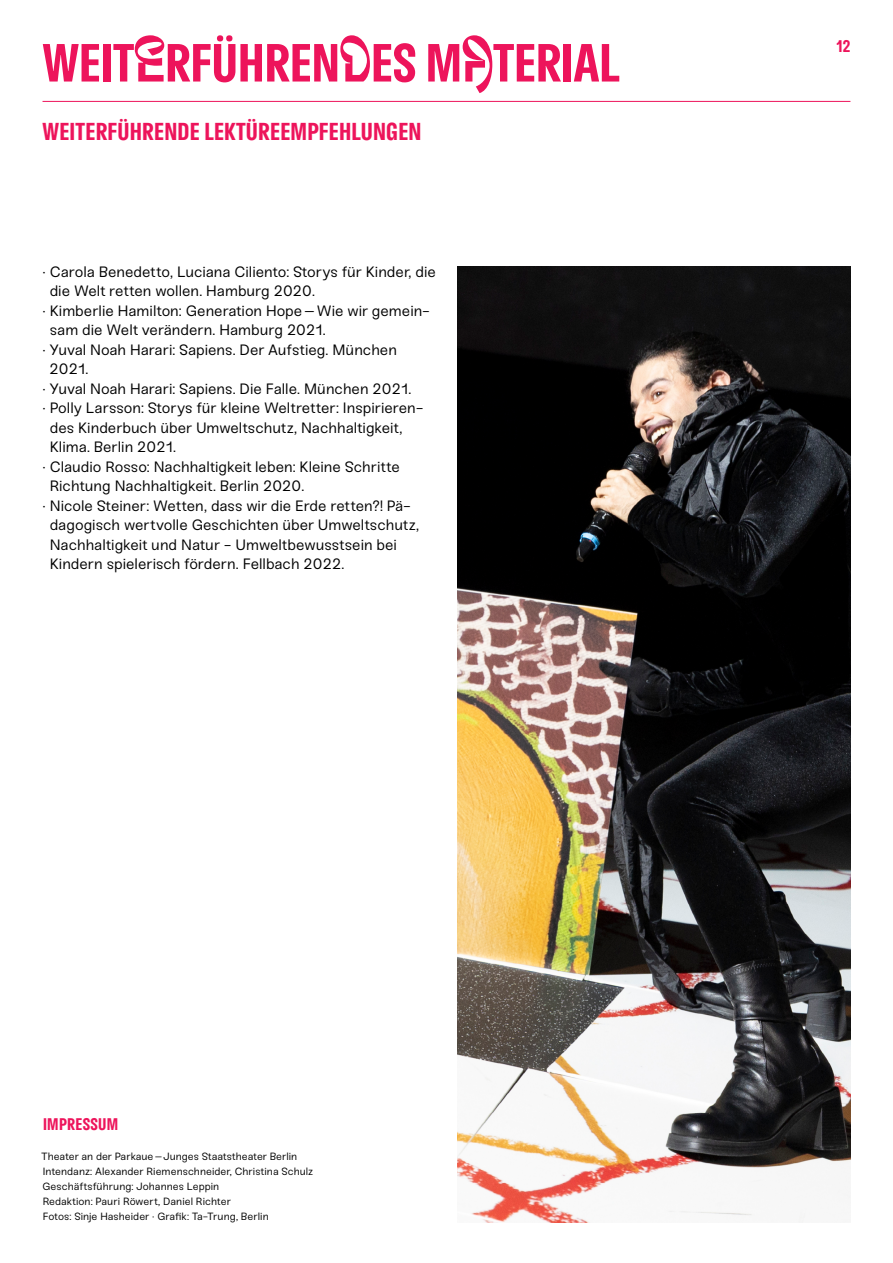
<style>
.page{position:relative;width:893px;height:1263px;background:#fff}
.page>*{position:absolute;margin:0;border:0;box-sizing:border-box;transform-origin:0 0}
.t1{font:52.5px "Parkaue Langulaire";color:#ed145b}
.t2{font:24px "Parkaue Langulaire";letter-spacing:.01em;color:#ed145b}
.t3{font:16.5px "Parkaue Langulaire";color:#ed145b}
.t4{font:15px/19.5px "Sneak";color:#000}
.t5{font:10.5px/15px "Sneak";color:#000}
</style>
<div class="page">
<hr style="left:43px;top:101px;width:807px;height:1px;background:#ed145b">
<img style="left:457px;top:267px;width:393px;height:955px">
<h1 class="t1" style="left:43px;top:29px;width:555px">WEITERFÜHRENDES MATERIAL</h1>
<h2 class="t2" style="left:43px;top:116px;width:45px">WEITERF</h2>
<h2 class="t2" style="left:117px;top:116px;width:25px">ÜHRENDE</h2>
<h2 class="t2" style="left:204px;top:116px;width:67px">LEKTÜREEMPFEHLUNGEN</h2>
<p class="t4" style="left:50px;top:262px;width:388px;text-indent:-7px">• Carola Benedetto, Luciana Ciliento: Storys für Kinder, die die Welt retten wollen. Hamburg 2020.</p>
<p class="t4" style="left:50px;top:301px;width:382px;text-indent:-7px">• Kimberlie Hamilton: Generation Hope–Wie wir gemein&shy;sam die Welt verändern. Hamburg 2021.</p>
<p class="t4" style="left:50px;top:340px;width:349px;text-indent:-7px">• Yuval Noah Harari: Sapiens. Der Aufstieg. München<br>2021.</p>
<p class="t4" style="left:43px;top:379px;width:370px">• Yuval Noah Harari: Sapiens. Die Falle. München 2021.</p>
<p class="t4" style="left:50px;top:398px;width:375px;text-indent:-7px">• Polly Larsson: Storys für kleine Weltretter: Inspirieren&shy;des Kinderbuch über Umweltschutz, Nachhaltigkeit,<br>Klima. Berlin 2021.</p>
<p class="t4" style="left:50px;top:457px;width:352px;text-indent:-7px">• Claudio Rosso: Nachhaltigkeit leben: Kleine Schritte<br>Richtung Nachhaltigkeit. Berlin 2020.</p>
<p class="t4" style="left:50px;top:496px;width:371px;text-indent:-7px">• Nicole Steiner: Wetten, dass wir die Erde retten?! Pä&shy;dagogisch wertvolle Geschichten über Umweltschutz, Nachhaltigkeit und Natur - Umweltbewusstsein bei Kindern spielerisch fördern. Fellbach 2022.</p>
<p class="t3" style="left:837px;top:36px;width:15px">12</p>
<p class="t3" style="left:43px;top:1114px;width:14px">IMPRESSUM</p>
<p class="t5" style="left:41px;top:1149px;width:274px">Theater an der Parkaue–Junges Staatstheater Berlin Intendanz: Alexander Riemenschneider, Christina Schulz Geschäftsführung: Johannes Leppin<br>Redaktion: Pauri Röwert, Daniel Richter<br>Fotos: Sinje Hasheider • Grafik: Ta-Trung, Berlin</p>
</div>
